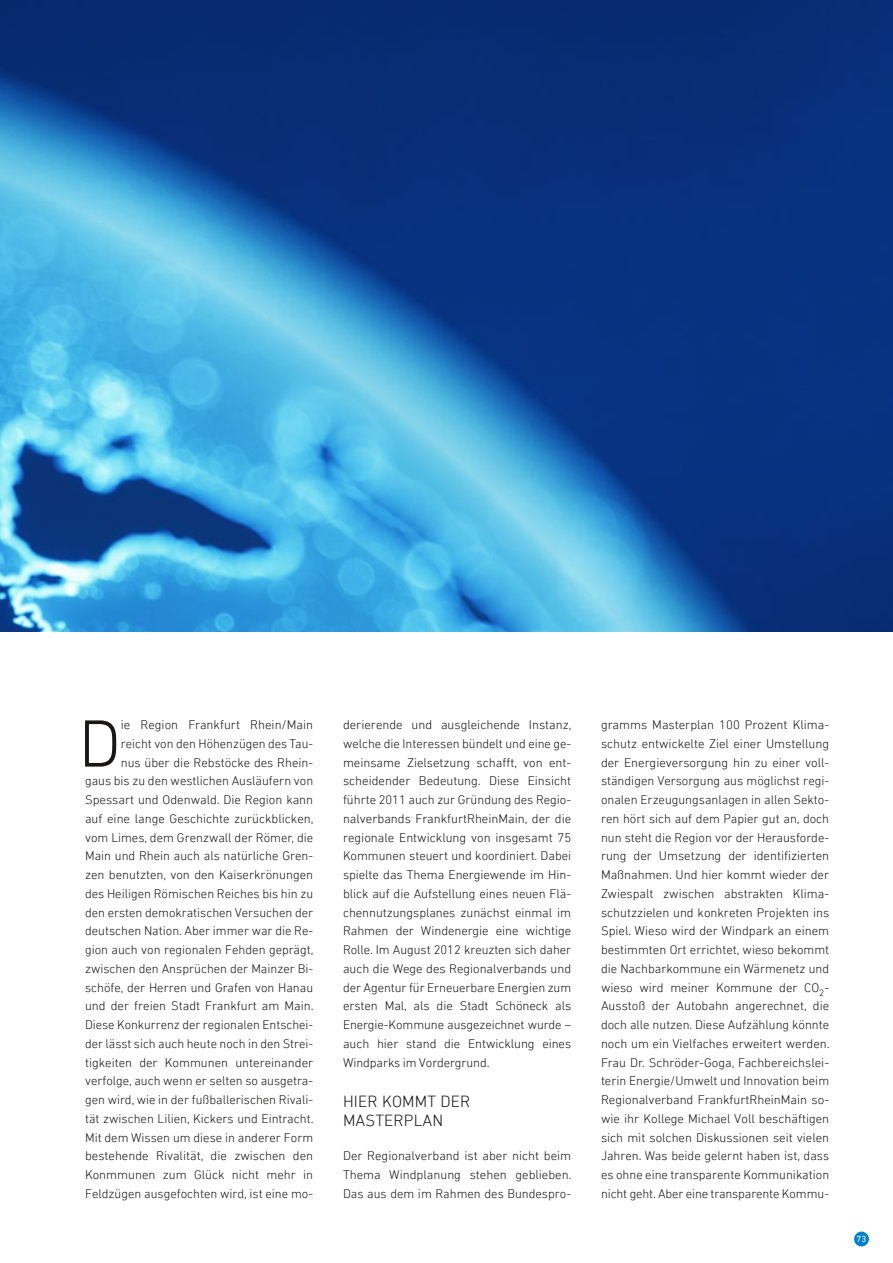
<style>
.page{position:relative;width:893px;height:1263px;background:#fff}
.page>*{position:absolute;margin:0;border:0;box-sizing:border-box;transform-origin:0 0}
.t1{font:300 67.95px "DIN Next LT Pro";color:#181716}
.t2{font:300 16.5px/18.8px "DIN Next LT Pro";letter-spacing:.01em;color:#181716}
.t3{font:300 12.75px/18.8px "DIN Next LT Pro";color:#181716;text-align:justify}
.t4{font:9px "DIN Next LT Pro";color:#fff}
</style>
<div class="page">
<div style="left:854px;top:1231px;width:15px;height:15px;background:#0080c8;border-radius:50%"></div>
<img style="left:0;top:0;width:893px;height:631px">
<p class="t3" style="left:85px;top:715px;width:230px;text-align:right">ie Region Frankfurt Rhein/Main<br>reicht von den Höhenzügen des Tau-<br>nus über die Rebstöcke des Rhein-<br>gaus bis zu den westlichen Ausläufern von Spessart und Odenwald. Die Region kann auf eine lange Geschichte zurückblicken, vom Limes, dem Grenzwall der Römer, die Main und Rhein auch als natürliche Gren&shy;zen benutzten, von den Kaiserkrönungen des Heiligen Römischen Reiches bis hin zu den ersten demokratischen Versuchen der deutschen Nation. Aber immer war die Re&shy;gion auch von regionalen Fehden geprägt, zwischen den Ansprüchen der Mainzer Bi&shy;schöfe, der Herren und Grafen von Hanau und der freien Stadt Frankfurt am Main.<br>Diese Konkurrenz der regionalen Entschei&shy;der lässt sich auch heute noch in den Strei&shy;tigkeiten der Kommunen untereinander verfolge, auch wenn er selten so ausgetra&shy;gen wird, wie in der fußballerischen Rivali&shy;tät zwischen Lilien, Kickers und Eintracht.<br>Mit dem Wissen um diese in anderer Form bestehende Rivalität, die zwischen den Konmmunen zum Glück nicht mehr in Feldzügen ausgefochten wird, ist eine mo-</p>
<p class="t3" style="left:343px;top:715px;width:230px">derierende und ausgleichende Instanz, welche die Interessen bündelt und eine ge&shy;meinsame Zielsetzung schafft, von ent&shy;scheidender Bedeutung. Diese Einsicht führte 2011 auch zur Gründung des Regio&shy;nalverbands FrankfurtRheinMain, der die regionale Entwicklung von insgesamt 75<br>Kommunen steuert und koordiniert. Dabei spielte das Thema Energiewende im Hin&shy;blick auf die Aufstellung eines neuen Flä&shy;chennutzungsplanes zunächst einmal im Rahmen der Windenergie eine wichtige Rolle. Im August 2012 kreuzten sich daher auch die Wege des Regionalverbands und der Agentur für Erneuerbare Energien zum ersten Mal, als die Stadt Schöneck als Energie-Kommune ausgezeichnet wurde – auch hier stand die Entwicklung eines Windparks im Vordergrund.</p>
<h1 class="t1" style="left:79px;top:704px;width:44px">D</h1>
<p class="t2" style="left:343px;top:1092px;width:129px">HIER KOMMT DER<br>MASTERPLAN</p>
<p class="t3" style="left:343px;top:1146px;width:230px">Der Regionalverband ist aber nicht beim Thema Windplanung stehen geblieben.<br>Das aus dem im Rahmen des Bundespro-</p>
<p class="t3" style="left:601px;top:715px;width:230px">gramms Masterplan 100 Prozent Klima&shy;schutz entwickelte Ziel einer Umstellung der Energieversorgung hin zu einer voll&shy;ständigen Versorgung aus möglichst regi&shy;onalen Erzeugungsanlagen in allen Sekto&shy;ren hört sich auf dem Papier gut an, doch nun steht die Region vor der Herausforde&shy;rung der Umsetzung der identifizierten Maßnahmen. Und hier kommt wieder der Zwiespalt zwischen abstrakten Klima&shy;schutzzielen und konkreten Projekten ins Spiel. Wieso wird der Windpark an einem bestimmten Ort errichtet, wieso bekommt die Nachbarkommune ein Wärmenetz und wieso wird meiner Kommune der CO<sub>2</sub>- Ausstoß der Autobahn angerechnet, die doch alle nutzen. Diese Aufzählung könnte noch um ein Vielfaches erweitert werden.<br>Frau Dr. Schröder-Goga, Fachbereichslei&shy;terin Energie/Umwelt und Innovation beim Regionalverband FrankfurtRheinMain so&shy;wie ihr Kollege Michael Voll beschäftigen sich mit solchen Diskussionen seit vielen Jahren. Was beide gelernt haben ist, dass es ohne eine transparente Kommunikation nicht geht. Aber eine transparente Kommu-</p>
<p class="t4" style="left:857px;top:1234px;width:11px">73</p>
</div>
